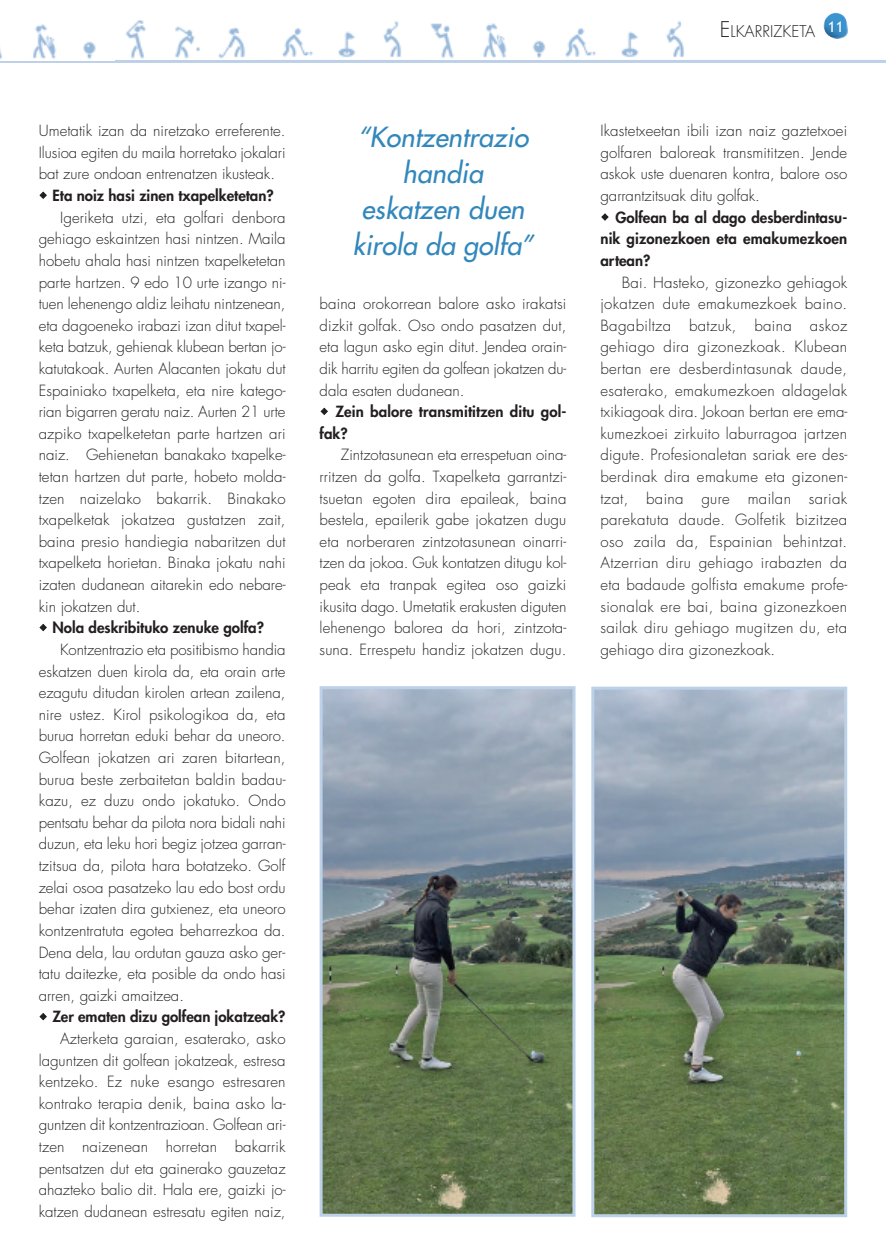
<style>
.page{position:relative;width:886px;height:1256px;background:#fff}
.page>*{position:absolute;margin:0;border:0;box-sizing:border-box;transform-origin:0 0}
.t1{font:italic 27px/36px "Futura";letter-spacing:.005em;color:#3287bb;text-align:center}
.t2{font:300 15.75px "Futura";color:#231f20}
.t3{font:300 15px/21.6px "Futura";color:#231f20;text-align:justify}
.t4{font:800 15px/21.6px "Futura";color:#231f20}
.s1{font-size:21px}
</style>
<div class="page">
<hr style="left:0;top:60px;width:885px;height:3px;background:#bcd0e7">
<img style="left:823px;top:13px;width:24px;height:26px">
<img style="left:323px;top:690px;width:248px;height:522px">
<div style="left:319px;top:686px;width:256px;height:530px;border:3px solid #bcd0e7"></div>
<img style="left:595px;top:690px;width:248px;height:523px">
<div style="left:591px;top:686px;width:256px;height:531px;border:3px solid #bcd0e7"></div>
<img style="left:0;top:24px;width:96px;height:36px">
<img style="left:125px;top:20px;width:120px;height:39px">
<img style="left:282px;top:21px;width:119px;height:36px">
<img style="left:431px;top:23px;width:115px;height:36px">
<svg style="left:565px;top:21px;width:119px;height:36px"></svg>
<p class="t2" style="left:719px;top:24px;width:125px"><span class="s1">E</span>LKARRIZKETA <sup>11</sup></p>
<p class="t3" style="left:39px;top:121px;width:248px">Umetatik izan da niretzako erreferente.<br>Ilusioa egiten du maila horretako jokalari bat zure ondoan entrenatzen ikusteak.</p>
<p class="t4" style="left:53px;top:186px;width:223px">Eta noiz hasi zinen txapelketetan?</p>
<p class="t3" style="left:39px;top:208px;width:248px;text-indent:21px">Igeriketa utzi, eta golfari denbora gehiago eskaintzen hasi nintzen. Maila hobetu ahala hasi nintzen txapelketetan parte hartzen. 9 edo 10 urte izango ni&shy;tuen lehenengo aldiz leihatu nintzenean, eta dagoeneko irabazi izan ditut txapel&shy;keta batzuk, gehienak klubean bertan jo&shy;katutakoak. Aurten Alacanten jokatu dut Espainiako txapelketa, eta nire katego&shy;rian bigarren geratu naiz. Aurten 21 urte azpiko txapelketetan parte hartzen ari naiz. Gehienetan banakako txapelke&shy;tetan hartzen dut parte, hobeto molda&shy;tzen naizelako bakarrik. Binakako txapelketak jokatzea gustatzen zait, baina presio handiegia nabaritzen dut txapelketa horietan. Binaka jokatu nahi izaten dudanean aitarekin edo nebare&shy;kin jokatzen dut.</p>
<p class="t4" style="left:53px;top:618px;width:213px">Nola deskribituko zenuke golfa?</p>
<p class="t3" style="left:39px;top:640px;width:248px;text-indent:21px">Kontzentrazio eta positibismo handia eskatzen duen kirola da, eta orain arte ezagutu ditudan kirolen artean zailena, nire ustez. Kirol psikologikoa da, eta burua horretan eduki behar da uneoro.<br>Golfean jokatzen ari zaren bitartean, burua beste zerbaitetan baldin badau&shy;kazu, ez duzu ondo jokatuko. Ondo pentsatu behar da pilota nora bidali nahi duzun, eta leku hori begiz jotzea garran&shy;tzitsua da, pilota hara botatzeko. Golf zelai osoa pasatzeko lau edo bost ordu behar izaten dira gutxienez, eta uneoro kontzentratuta egotea beharrezkoa da.<br>Dena dela, lau ordutan gauza asko ger&shy;tatu daitezke, eta posible da ondo hasi arren, gaizki amaitzea.</p>
<p class="t4" style="left:52px;top:1007px;width:235px">Zer ematen dizu golfean jokatzeak?</p>
<p class="t3" style="left:39px;top:1028px;width:248px;text-indent:21px">Azterketa garaian, esaterako, asko laguntzen dit golfean jokatzeak, estresa kentzeko. Ez nuke esango estresaren kontrako terapia denik, baina asko la&shy;guntzen dit kontzentrazioan. Golfean ari&shy;tzen naizenean horretan bakarrik pentsatzen dut eta gainerako gauzetaz ahazteko balio dit. Hala ere, gaizki jo&shy;katzen dudanean estresatu egiten naiz,</p>
<h1 class="t1" style="left:352px;top:121px;width:182px">“Kontzentrazio handia eskatzen duen kirola da golfa”</h1>
<p class="t3" style="left:319px;top:294px;width:248px">baina orokorrean balore asko irakatsi dizkit golfak. Oso ondo pasatzen dut, eta lagun asko egin ditut. Jendea orain&shy;dik harritu egiten da golfean jokatzen du&shy;dala esaten dudanean.</p>
<p class="t4" style="left:319px;top:402px;width:248px;text-indent:16px">Zein balore transmititzen ditu gol&shy;fak?</p>
<p class="t3" style="left:319px;top:445px;width:248px;text-indent:21px">Zintzotasunean eta errespetuan oina&shy;rritzen da golfa. Txapelketa garrantzi&shy;tsuetan egoten dira epaileak, baina bestela, epailerik gabe jokatzen dugu eta norberaren zintzotasunean oinarri&shy;tzen da jokoa. Guk kontatzen ditugu kol&shy;peak eta tranpak egitea oso gaizki ikusita dago. Umetatik erakusten diguten lehenengo balorea da hori, zintzota&shy;suna. Errespetu handiz jokatzen dugu.</p>
<p class="t3" style="left:600px;top:121px;width:248px">Ikastetxeetan ibili izan naiz gaztetxoei golfaren baloreak transmititzen. Jende askok uste duenaren kontra, balore oso garrantzitsuak ditu golfak.</p>
<p class="t4" style="left:600px;top:207px;width:248px;text-align:justify;text-indent:15px">Golfean ba al dago desberdintasu&shy;nik gizonezkoen eta emakumezkoen artean?</p>
<p class="t3" style="left:600px;top:272px;width:248px;text-indent:21px">Bai. Hasteko, gizonezko gehiagok jokatzen dute emakumezkoek baino.<br>Bagabiltza batzuk, baina askoz gehiago dira gizonezkoak. Klubean bertan ere desberdintasunak daude, esaterako, emakumezkoen aldagelak txikiagoak dira. Jokoan bertan ere ema&shy;kumezkoei zirkuito laburragoa jartzen digute. Profesionaletan sariak ere des&shy;berdinak dira emakume eta gizonen&shy;tzat, baina gure mailan sariak parekatuta daude. Golfetik bizitzea oso zaila da, Espainian behintzat.<br>Atzerrian diru gehiago irabazten da eta badaude golfista emakume profe&shy;sionalak ere bai, baina gizonezkoen sailak diru gehiago mugitzen du, eta gehiago dira gizonezkoak.</p>
</div>
